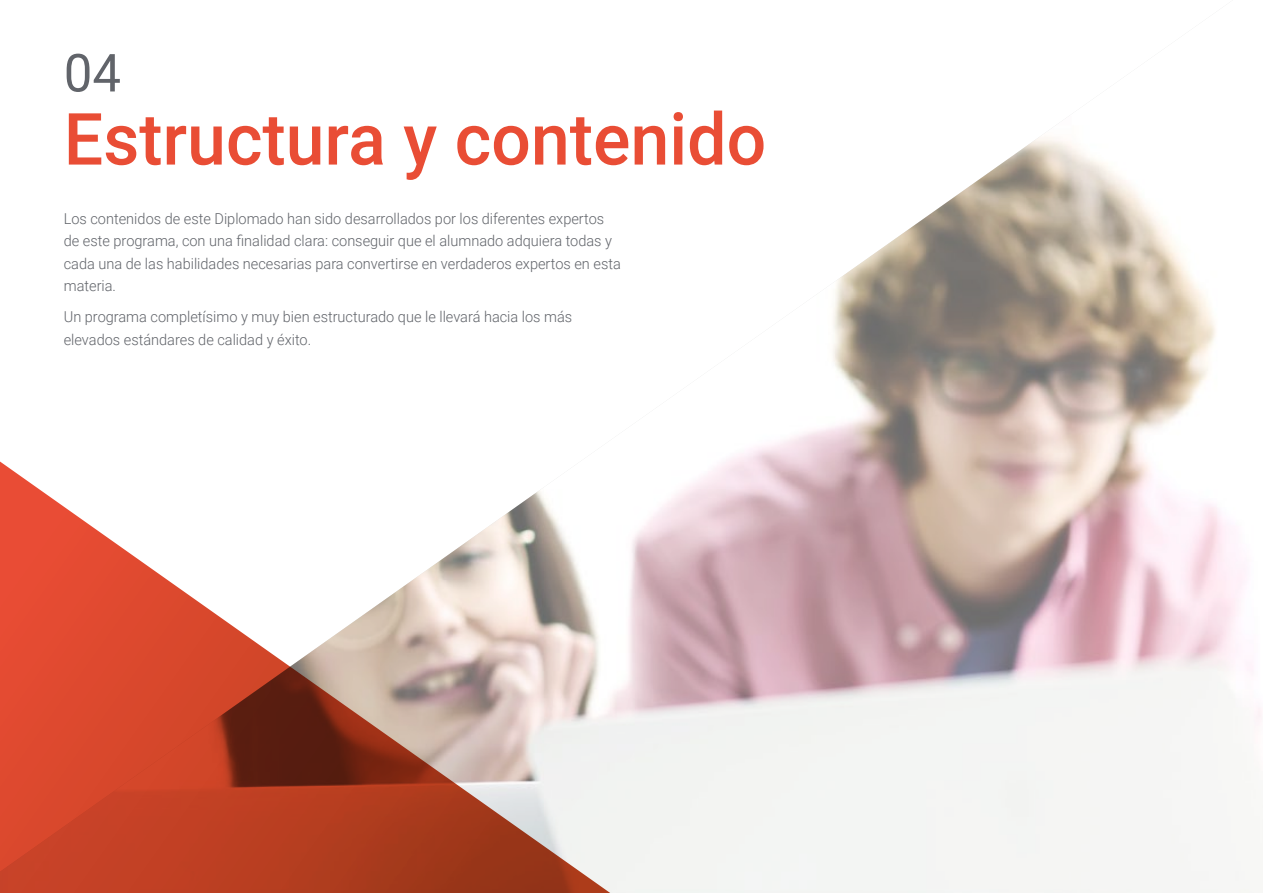
<style>
.page{position:relative;width:1263px;height:893px;background:#fff}
.page>*{position:absolute;margin:0;border:0;box-sizing:border-box;transform-origin:0 0}
.t1{font:500 72px "Roboto";color:#e94d35}
.t2{font:52.5px "Roboto";color:#61646a}
.t3{font:300 15px/22.5px "Roboto";color:#61646a}
</style>
<div class="page">
<img style="left:640px;top:135px;width:621px;height:758px">
<svg style="left:0;top:461px;width:640px;height:432px"></svg>
<h2 class="t2" style="left:64px;top:36px;width:59px">04</h2>
<h1 class="t1" style="left:64px;top:89px;width:704px">Estructura y contenido</h1>
<p class="t3" style="left:64px;top:207px;width:558px">Los contenidos de este Diplomado han sido desarrollados por los diferentes expertos de este programa, con una finalidad clara: conseguir que el alumnado adquiera todas y cada una de las habilidades necesarias para convertirse en verdaderos expertos en esta materia.</p>
<p class="t3" style="left:64px;top:305px;width:510px">Un programa completísimo y muy bien estructurado que le llevará hacia los más elevados estándares de calidad y éxito.</p>
</div>
